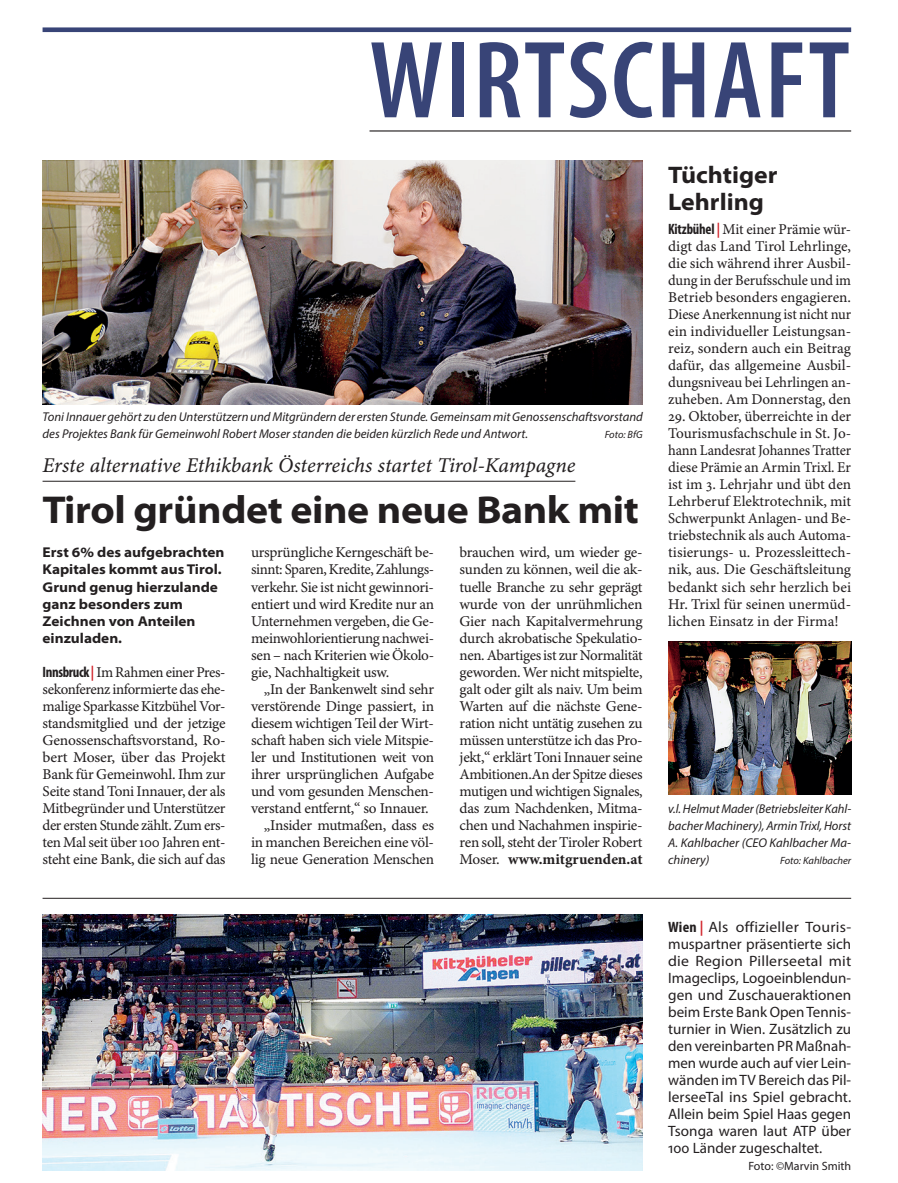
<style>
.page{position:relative;width:898px;height:1183px;background:#fff}
.page>*{position:absolute;margin:0;border:0;box-sizing:border-box;transform-origin:0 0}
._99_Ressorttitel{font:600 condensed 110.85px "Myriad Pro";letter-spacing:.02em;color:#384477}
._01_HL_3Sp{font:700 semi-expanded 39px "Myriad Pro";letter-spacing:-.01em;color:#231f20}
._01_HL_1Sp{font:700 semi-expanded 24px/27px "Myriad Pro";color:#231f20}
._01_Schlagzeile{font:21px "Minion Pro It Capt";letter-spacing:-.005em;color:#231f20}
._02_FT_mit_Ortsangab{font:15px/17px "Minion Pro Capt";letter-spacing:-.015em;color:#231f20;text-align:justify}
._02_FT{font:15px/17px "Minion Pro Capt";letter-spacing:-.02em;color:#231f20;text-align:justify}
._02_FT_mit_Ortsangab-2{font:15px/17px "Myriad Pro";color:#231f20;text-align:justify;scale:1.05 1}
._02_VS{font:700 semi-expanded 14.25px/17px "Myriad Pro";color:#231f20}
._03_BU{font:italic 12.75px/17px "Myriad Pro";color:#231f20}
._02_FT_mit_Ortsangab-3{font:12px "Myriad Pro";color:#231f20}
._03_BU-2{font:italic 10.5px "Myriad Pro";color:#231f20}
.s1{font-family:"Myriad Pro";font-weight:700;font-stretch:condensed}
.s2{font-family:"Minion Pro Bold Capt";color:#d1232a}
.s3{font-family:"Minion Pro Bold Capt"}
.s4{font-weight:700;font-stretch:condensed}
</style>
<div class="page">
<div style="left:43px;top:27px;width:807px;height:5px;background:#384477"></div>
<hr style="left:369px;top:130px;width:481px;height:1px;background:#231f20">
<img style="left:43px;top:914px;width:599px;height:255px">
<hr style="left:43px;top:897px;width:807px;height:1px;background:#231f20">
<hr style="left:43px;top:480px;width:532px;height:1px;background:#231f20">
<img style="left:43px;top:161px;width:599px;height:243px">
<img style="left:668px;top:641px;width:182px;height:153px">
<p class="_99_Ressorttitel" style="left:369px;top:20px;width:482px">WIRTSCHAFT</p>
<p class="_03_BU" style="left:43px;top:408px;width:601px">Toni Innauer gehört zu den Unterstützern und Mitgründern der ersten Stunde. Gemeinsam mit Genossenschaftsvorstand des Projektes Bank für Gemeinwohl Robert Moser standen die beiden kürzlich Rede und Antwort.</p>
<p class="_03_BU-2" style="left:604px;top:428px;width:39px">Foto: BfG</p>
<p class="_01_Schlagzeile" style="left:43px;top:453px;width:534px">Erste alternative Ethikbank Österreichs startet Tirol-Kampagne</p>
<p class="_01_HL_3Sp" style="left:43px;top:488px;width:597px">Tirol gründet eine neue Bank mit</p>
<p class="_02_VS" style="left:43px;top:544px;width:183px">Erst 6% des aufgebrachten<br>Kapitales kommt aus Tirol.<br>Grund genug hierzulande ganz besonders zum<br>Zeichnen von Anteilen einzuladen.</p>
<p class="_02_FT_mit_Ortsangab" style="left:43px;top:663px;width:184px"><span class="s1">Innsbruck</span> <span class="s2">|</span> Im Rahmen einer Pres&shy;sekonferenz informierte das ehe&shy;malige Sparkasse Kitzbühel Vor&shy;standsmitglied und der jetzige Genossenschaftsvorstand, Ro&shy;bert Moser, über das Projekt Bank für Gemeinwohl. Ihm zur Seite stand Toni Innauer, der als Mitbegründer und Unterstützer der ersten Stunde zählt. Zum ers&shy;ten Mal seit über 100 Jahren ent&shy;steht eine Bank, die sich auf das</p>
<p class="_02_FT_mit_Ortsangab" style="left:251px;top:544px;width:184px">ursprüngliche Kerngeschäft be&shy;sinnt: Sparen, Kredite, Zahlungs&shy;verkehr. Sie ist nicht gewinnori&shy;entiert und wird Kredite nur an Unternehmen vergeben, die Ge&shy;meinwohlorientierung nachwei&shy;sen – nach Kriterien wie Ökolo&shy;gie, Nachhaltigkeit usw.</p>
<p class="_02_FT" style="left:251px;top:681px;width:184px;text-indent:13px">„In der Bankenwelt sind sehr verstörende Dinge passiert, in diesem wichtigen Teil der Wirt&shy;schaft haben sich viele Mitspie&shy;ler und Institutionen weit von ihrer ursprünglichen Aufgabe und vom gesunden Menschen&shy;verstand entfernt,“ so Innauer.</p>
<p class="_02_FT" style="left:251px;top:817px;width:184px;text-indent:13px">„Insider mutmaßen, dass es in manchen Bereichen eine völ&shy;lig neue Generation Menschen</p>
<p class="_02_FT" style="left:459px;top:544px;width:184px">brauchen wird, um wieder ge&shy;sunden zu können, weil die ak&shy;tuelle Branche zu sehr geprägt wurde von der unrühmlichen Gier nach Kapitalvermehrung durch akrobatische Spekulatio&shy;nen. Abartiges ist zur Normalität geworden. Wer nicht mitspielte, galt oder gilt als naiv. Um beim Warten auf die nächste Gene&shy;ration nicht untätig zusehen zu müssen unterstütze ich das Pro&shy;jekt,“ erklärt Toni Innauer seine Ambitionen.An der Spitze dieses mutigen und wichtigen Signales, das zum Nachdenken, Mitma&shy;chen und Nachahmen inspirie&shy;ren soll, steht der Tiroler Robert Moser. <span class="s3">www.mitgruenden.at</span></p>
<p class="_01_HL_1Sp" style="left:668px;top:162px;width:111px">Tüchtiger<br>Lehrling</p>
<p class="_02_FT_mit_Ortsangab" style="left:668px;top:221px;width:184px"><span class="s1">Kitzbühel</span><span class="s2">|</span> Mit einer Prämie wür&shy;digt das Land Tirol Lehrlinge, die sich während ihrer Ausbil&shy;dung in der Berufsschule und im Betrieb besonders engagieren.<br>Diese Anerkennung ist nicht nur ein individueller Leistungsan&shy;reiz, sondern auch ein Beitrag dafür, das allgemeine Ausbil&shy;dungsniveau bei Lehrlingen an&shy;zuheben. Am Donnerstag, den</p>
<p class="_02_FT_mit_Ortsangab" style="left:668px;top:408px;width:184px">29. Oktober, überreichte in der Tourismusfachschule in St. Jo&shy;hann Landesrat Johannes Tratter diese Prämie an Armin Trixl. Er ist im 3. Lehrjahr und übt den Lehrberuf Elektrotechnik, mit Schwerpunkt Anlagen- und Be&shy;triebstechnik als auch Automa&shy;tisierungs- u. Prozessleittech&shy;nik, aus. Die Geschäftsleitung bedankt sich sehr herzlich bei Hr. Trixl für seinen unermüd&shy;lichen Einsatz in der Firma!</p>
<p class="_03_BU" style="left:668px;top:799px;width:184px;text-align:justify">v.l. Helmut Mader (Betriebsleiter Kahl&shy;bacher Machinery), Armin Trixl, Horst A. Kahlbacher (CEO Kahlbacher Ma&shy;chinery)</p>
<p class="_03_BU-2" style="left:779px;top:853px;width:72px">Foto: Kahlbacher</p>
<p class="_02_FT_mit_Ortsangab-2" style="left:668px;top:917px;width:176px"><span class="s4">Wien</span> <span class="s2">|</span> Als offizieller Touris&shy;muspartner präsentierte sich die Region Pillerseetal mit Imageclips, Logoeinblendun&shy;gen und Zuschaueraktionen beim Erste Bank Open Tennis&shy;turnier in Wien. Zusätzlich zu den vereinbarten PR Maßnah&shy;men wurde auch auf vier Lein&shy;wänden im TV Bereich das Pil&shy;lerseeTal ins Spiel gebracht.<br>Allein beim Spiel Haas gegen Tsonga waren laut ATP über 100 Länder zugeschaltet.</p>
<p class="_02_FT_mit_Ortsangab-3" style="left:748px;top:1158px;width:104px">Foto: ©Marvin Smith</p>
</div>
